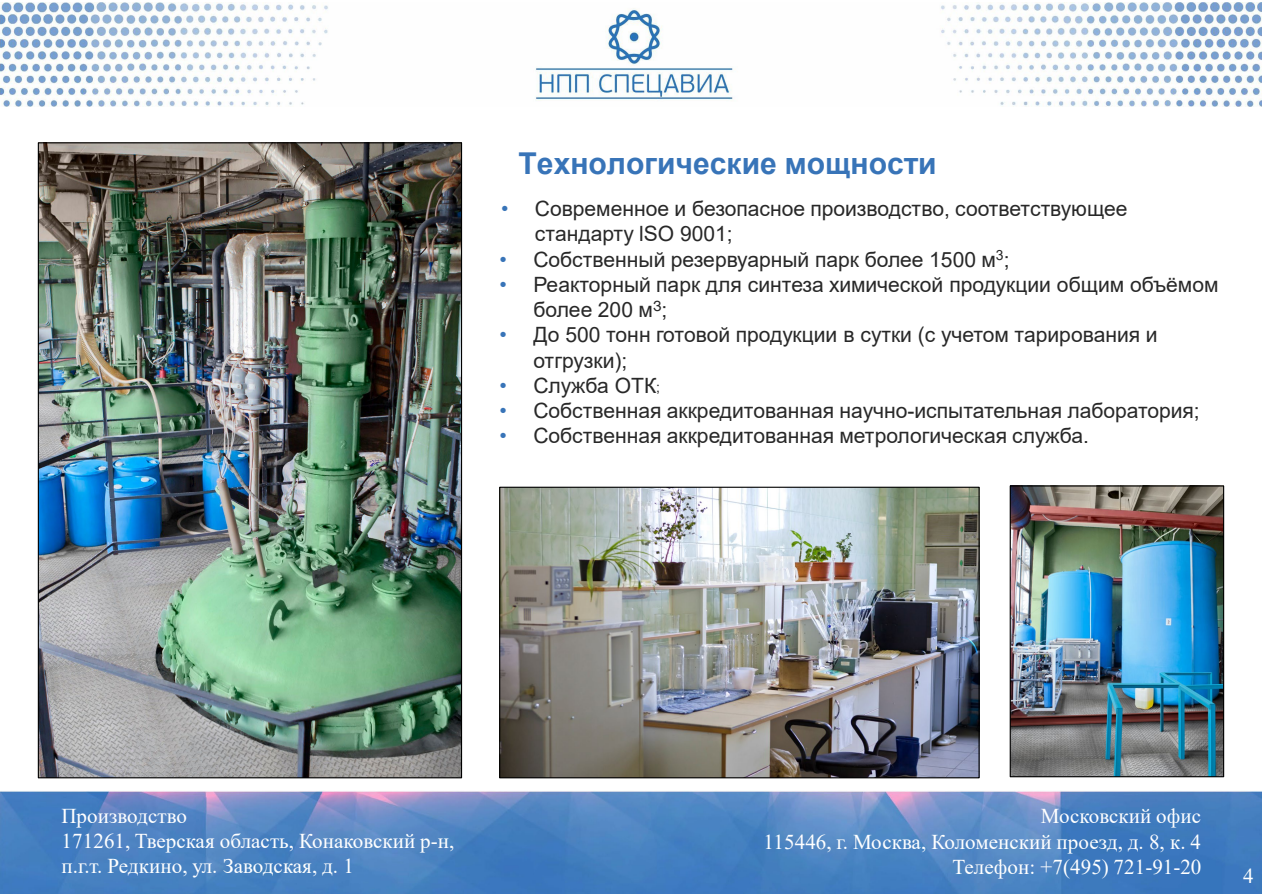
<style>
.page{position:relative;width:1262px;height:894px;background:#fff}
.page>*{position:absolute;margin:0;border:0;box-sizing:border-box;transform-origin:0 0}
.t1{font:700 30px "Arial";color:#3874b8}
.t2{font:21px/25.2px "Arial";color:#282828}
.t3{font:21px/25.2px "Times New Roman";color:#fff}
.s1{color:#3874b8}
.s2{font-size:14.1px}
</style>
<div class="page">
<img style="left:0;top:3px;width:1261px;height:103px">
<img style="left:501px;top:488px;width:476px;height:288px">
<div style="left:499px;top:486px;width:480px;height:292px;border:1px solid #000"></div>
<img style="left:40px;top:144px;width:420px;height:632px">
<img style="left:1011px;top:487px;width:211px;height:288px">
<div style="left:1009px;top:485px;width:215px;height:292px;border:1px solid #000"></div>
<img style="left:0;top:791px;width:1261px;height:102px">
<h2 class="t1" style="left:518px;top:142px;width:419px">Технологические мощности</h2>
<p class="t2" style="left:535px;top:196px;width:594px;text-indent:-34px"><span class="s1">•</span> Современное и безопасное производство, соответствующее стандарту lSО 9001;</p>
<p class="t2" style="left:499px;top:246px;width:511px"><span class="s1">•</span> Собственный резервуарный парк более 1500 м<sup>3</sup>;</p>
<p class="t2" style="left:533px;top:272px;width:686px;text-indent:-34px"><span class="s1">•</span> Реакторный парк для синтеза химической продукции общим объёмом более 200 м<sup>З</sup>;</p>
<p class="t2" style="left:533px;top:322px;width:625px;text-indent:-34px"><span class="s1">•</span> До 500 тонн готовой продукции в сутки (с учетом тарирования и отгрузки);</p>
<p class="t2" style="left:499px;top:372px;width:162px"><span class="s1">•</span> Служба ОТК<span class="s2">;</span></p>
<p class="t2" style="left:499px;top:398px;width:701px"><span class="s1">•</span> Собственная аккредитованная научно-испытательная лаборатория;</p>
<p class="t2" style="left:499px;top:423px;width:591px"><span class="s1">•</span> Собственная аккредитованная метрологическая служба.</p>
<p class="t3" style="left:61px;top:802px;width:127px">Производство</p>
<p class="t3" style="left:61px;top:827px;width:394px">171261, Тверская область, Конаковский р-н, п.г.т. Редкино, ул. Заводская, д. 1</p>
<p class="t3" style="left:763px;top:802px;width:439px;text-align:right">Московский офис<br>115446, г. Москва, Коломенский проезд, д. 8, к. 4</p>
<p class="t3" style="left:952px;top:853px;width:250px">Телефон: +7(495) 721-91-20</p>
<p class="t3" style="left:1243px;top:862px;width:12px">4</p>
</div>
